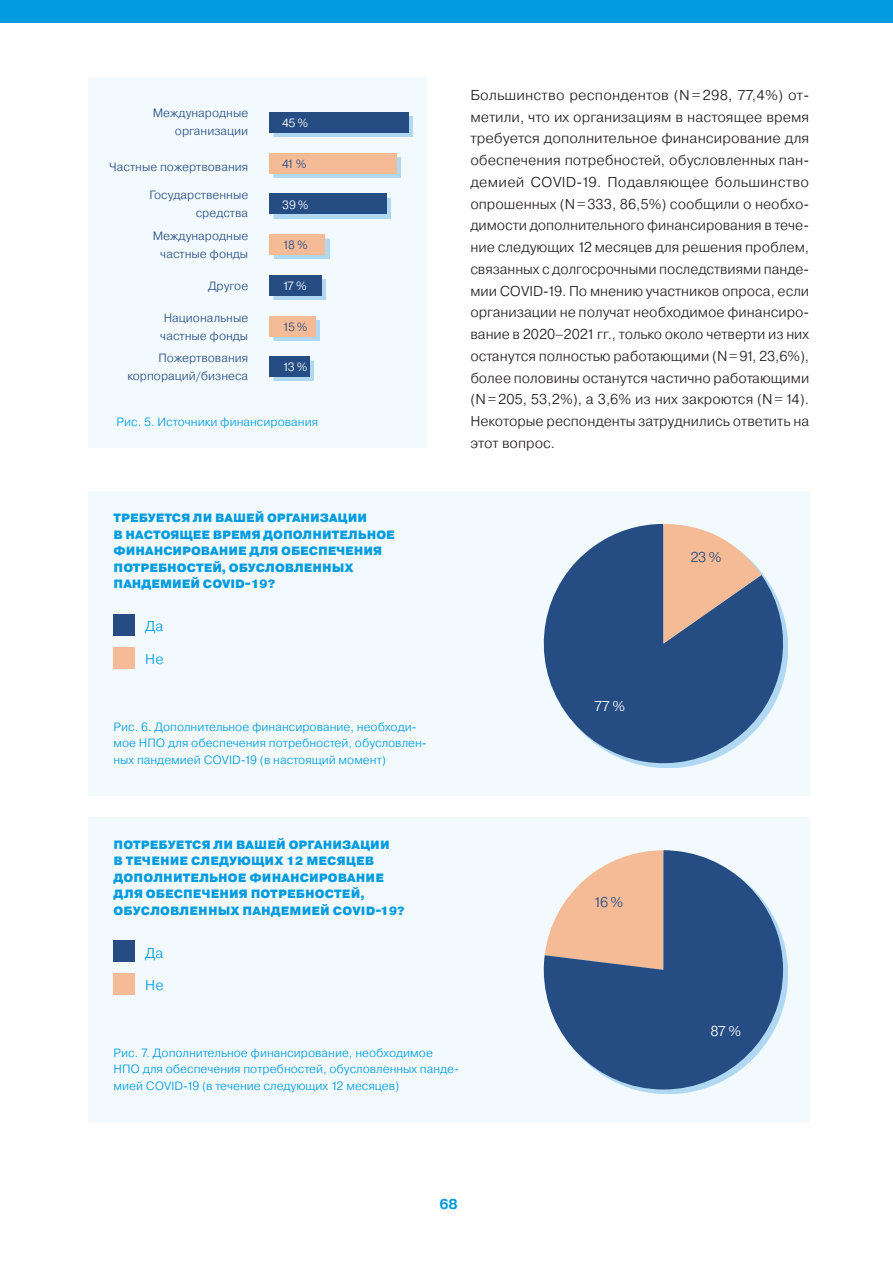
<style>
.page{position:relative;width:893px;height:1263px;background:#fff}
.page>*{position:absolute;margin:0;border:0;box-sizing:border-box;transform-origin:0 0}
.t1{font:300 14.25px/21.8px "Pragmatica";color:#231f20;text-align:justify}
.t2{font:300 14.25px "Pragmatica";color:#009be0}
.t3{font:300 14.25px "Pragmatica";color:#fff}
.t4{font:300 14.25px "Pragmatica";color:#264d83}
.t5{font:700 14.25px "Pragmatica";color:#009be0}
.t6{font:300 12px/16.5px "Pragmatica";color:#009be0}
.t7{font:900 12px/16.5px "Pragmatica";letter-spacing:.01em;color:#009be0}
.t8{font:300 12px/18px "Pragmatica";color:#264d83;text-align:right}
.t9{font:300 12px "Pragmatica";letter-spacing:-.06em;color:#fff}
</style>
<div class="page">
<div style="left:0;top:0;width:893px;height:22px;background:#009be0"></div>
<div style="left:88px;top:78px;width:339px;height:370px;background:#f2fafd"></div>
<div style="left:274px;top:116px;width:139px;height:21px;background:#9bcdf0;opacity:.75"></div>
<div style="left:269px;top:112px;width:140px;height:20px;background:#264d83"></div>
<div style="left:274px;top:157px;width:127px;height:21px;background:#9bcdf0;opacity:.75"></div>
<div style="left:269px;top:153px;width:127px;height:20px;background:#f5bb97"></div>
<div style="left:274px;top:198px;width:117px;height:20px;background:#b0d8f3"></div>
<div style="left:269px;top:194px;width:118px;height:20px;background:#264d83"></div>
<div style="left:274px;top:239px;width:55px;height:20px;background:#b0d8f3"></div>
<div style="left:269px;top:234px;width:56px;height:21px;background:#f5bb97"></div>
<div style="left:274px;top:279px;width:52px;height:21px;background:#b0d8f3"></div>
<div style="left:269px;top:275px;width:53px;height:21px;background:#264d83"></div>
<div style="left:274px;top:320px;width:46px;height:21px;background:#9bcdf0;opacity:.75"></div>
<div style="left:269px;top:316px;width:47px;height:20px;background:#f5bb97"></div>
<div style="left:274px;top:361px;width:40px;height:20px;background:#b0d8f3"></div>
<div style="left:269px;top:356px;width:41px;height:21px;background:#264d83"></div>
<div style="left:88px;top:491px;width:721px;height:305px;background:#f2fafd"></div>
<div style="left:88px;top:818px;width:721px;height:304px;background:#f2fafd"></div>
<div style="left:548px;top:854px;width:239px;height:240px;background:#9bcdf0;opacity:.75"></div>
<svg style="left:544px;top:850px;width:239px;height:239px;fill:#264d83"></svg>
<svg style="left:543px;top:524px;width:245px;height:244px;fill:#264d83"></svg>
<svg style="left:663px;top:524px;width:98px;height:119px;background:#b9a39e"></svg>
<div style="left:114px;top:940px;width:21px;height:22px;background:#264d83"></div>
<div style="left:114px;top:614px;width:21px;height:22px;background:#264d83"></div>
<div style="left:114px;top:973px;width:21px;height:22px;background:#f5bb97"></div>
<div style="left:114px;top:647px;width:21px;height:21px;background:#f5bb97"></div>
<p class="t8" style="left:153px;top:104px;width:97px">Международные организации</p>
<p class="t8" style="left:109px;top:157px;width:141px">Частные пожертвования</p>
<p class="t8" style="left:149px;top:186px;width:100px">Государственные средства</p>
<p class="t8" style="left:153px;top:227px;width:97px">Международные частные фонды</p>
<p class="t8" style="left:208px;top:276px;width:42px">Другое</p>
<p class="t8" style="left:160px;top:308px;width:89px;text-align:left">Национальные частные фонды</p>
<p class="t8" style="left:127px;top:348px;width:122px">Пожертвования корпораций/бизнеса</p>
<p class="t9" style="left:282px;top:115px;width:28px">45%</p>
<p class="t8" style="left:282px;top:154px;width:26px">41 %</p>
<p class="t9" style="left:282px;top:197px;width:28px">39%</p>
<p class="t8" style="left:282px;top:236px;width:27px">18 %</p>
<p class="t9" style="left:282px;top:278px;width:26px">17 %</p>
<p class="t8" style="left:282px;top:317px;width:27px">15 %</p>
<p class="t9" style="left:282px;top:360px;width:27px">13 %</p>
<p class="t6" style="left:117px;top:413px;width:203px">Рис. 5. Источники финансирования</p>
<p class="t7" style="left:114px;top:510px;width:283px">ТРЕБУЕТСЯ ЛИ ВАШЕЙ ОРГАНИЗАЦИИ<br>В НАСТОЯЩЕЕ ВРЕМЯ ДОПОЛНИТЕЛЬНОЕ<br>ФИНАНСИРОВАНИЕ ДЛЯ ОБЕСПЕЧЕНИЯ<br>ПОТРЕБНОСТЕЙ, ОБУСЛОВЛЕННЫХ<br>ПАНДЕМИЕЙ COVID-19?</p>
<p class="t2" style="left:145px;top:617px;width:20px">Да</p>
<p class="t2" style="left:145px;top:650px;width:20px">Не</p>
<p class="t6" style="left:114px;top:718px;width:315px">Рис. 6. Дополнительное финансирование, необходи&shy;мое НПО для обеспечения потребностей, обусловлен&shy;ных пандемией COVID-19 (в настоящий момент)</p>
<p class="t1" style="left:470px;top:84px;width:340px">Большинство респондентов (N=298, 77,4%) от&shy;метили, что их организациям в настоящее время требуется дополнительное финансирование для обеспечения потребностей, обусловленных пан&shy;демией COVID-19. Подавляющее большинство опрошенных (N=333, 86,5%) сообщили о необхо&shy;димости дополнительного финансирования в тече&shy;ние следующих 12 месяцев для решения проблем, связанных с долгосрочными последствиями панде&shy;мии COVID-19. По мнению участников опроса, если организации не получат необходимое финансиро&shy;вание в 2020–2021 гг., только около четверти из них останутся полностью работающими (N=91, 23,6%), более половины останутся частично работающими (N=205, 53,2%), а 3,6% из них закроются (N=14).<br>Некоторые респонденты затруднились ответить на этот вопрос.</p>
<p class="t3" style="left:594px;top:697px;width:32px">77%</p>
<p class="t4" style="left:690px;top:548px;width:33px">23%</p>
<p class="t7" style="left:114px;top:837px;width:293px">ПОТРЕБУЕТСЯ ЛИ ВАШЕЙ ОРГАНИЗАЦИИ<br>В ТЕЧЕНИЕ СЛЕДУЮЩИХ 12 МЕСЯЦЕВ ДОПОЛНИТЕЛЬНОЕ ФИНАНСИРОВАНИЕ ДЛЯ ОБЕСПЕЧЕНИЯ ПОТРЕБНОСТЕЙ, ОБУСЛОВЛЕННЫХ ПАНДЕМИЕЙ COVID-19?</p>
<p class="t2" style="left:145px;top:943px;width:20px">Да</p>
<p class="t2" style="left:145px;top:976px;width:20px">Не</p>
<p class="t6" style="left:114px;top:1044px;width:347px">Рис. 7. Дополнительное финансирование, необходимое<br>НПО для обеспечения потребностей, обусловленных панде&shy;мией COVID-19 (в течение следующих 12 месяцев)</p>
<p class="t4" style="left:593px;top:892px;width:32px">16 %</p>
<p class="t3" style="left:710px;top:1021px;width:32px">87 %</p>
<p class="t5" style="left:439px;top:1195px;width:20px">68</p>
</div>
